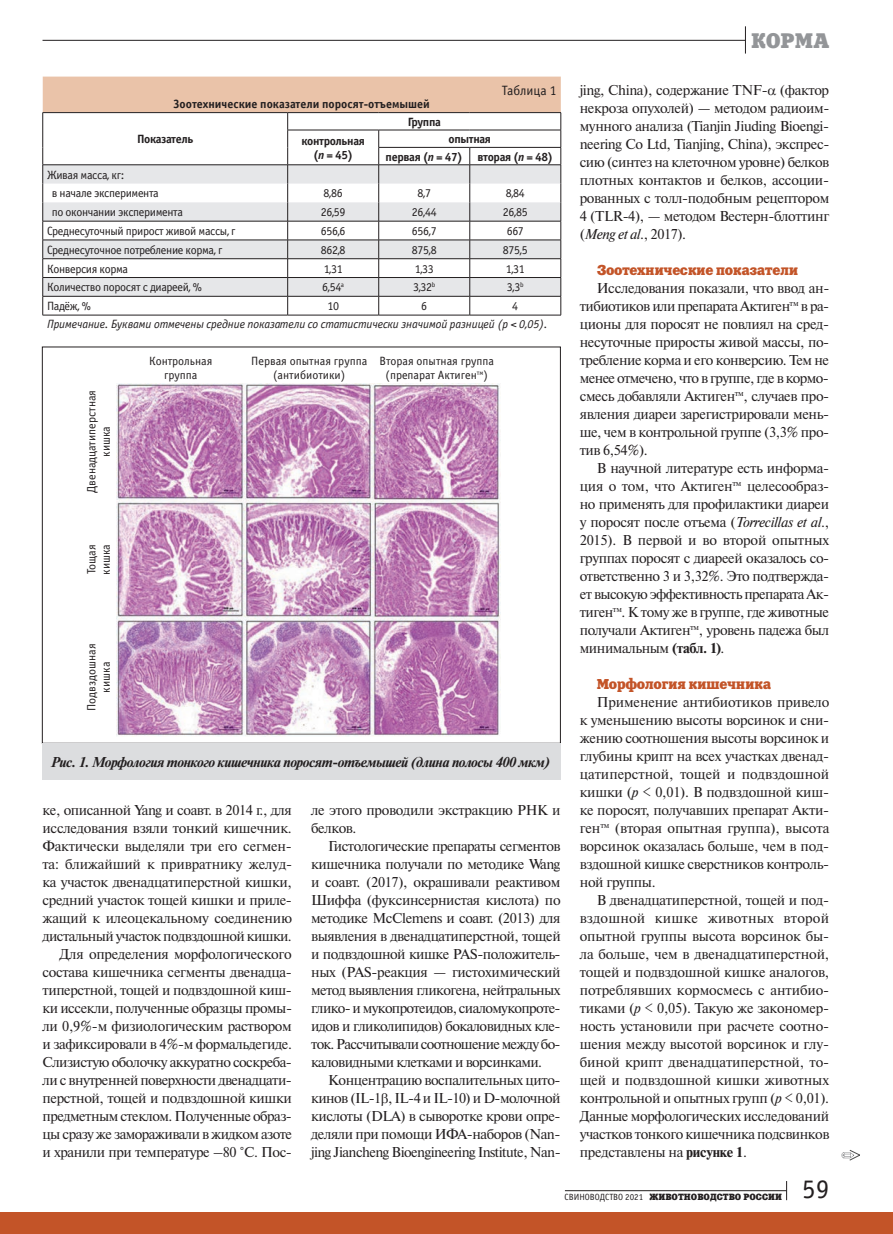
<style>
.page{position:relative;width:893px;height:1234px;background:#fff}
.page>*{position:absolute;margin:0;border:0;box-sizing:border-box;transform-origin:0 0}
.t1{font:27px "Officina Sans C";color:#231f20}
.t2{font:21px "Xenia C";letter-spacing:-.005em;color:#939598}
.t3{font:14.25px/18px "Newton C";letter-spacing:-.03em;color:#231f20;text-align:justify}
.t4{font:italic 700 14.25px "Newton C";letter-spacing:-.03em;color:#231f20}
.t5{font:14.25px "Xenia C";letter-spacing:-.03em;color:#c35428}
.t6{font:13.5px "Officina Sans C";color:#231f20}
.t7{font:12px/18.8px "Officina Sans C";letter-spacing:-.03em;color:#231f20}
.t8{font:12px/14.2px "Officina Sans C";color:#231f20;text-align:center}
.t9{font:italic 12px "Officina Sans C";letter-spacing:-.01em;color:#231f20}
.t10{font:700 12px/14.2px "Officina Sans C";letter-spacing:-.03em;color:#231f20;text-align:center}
.t11{font:700 12px "Officina Sans C";color:#231f20}
.t12{font:9px "Xenia C";color:#231f20}
.s1{font-style:italic}
.s2{font-weight:700}
.s3{font-family:"Officina Sans C"}
</style>
<div class="page">
<hr style="left:43px;top:40px;width:702px;height:1px;background:#231f20">
<svg style="left:745px;top:26px;width:1px;height:28px"></svg>
<hr style="left:565px;top:1189px;width:222px;height:1px;background:#231f20">
<svg style="left:786px;top:1181px;width:1px;height:18px"></svg>
<svg style="left:842px;top:1150px;width:18px;height:10px"></svg>
<hr style="left:43px;top:315px;width:245px;height:1px;background:#231f20">
<hr style="left:288px;top:315px;width:91px;height:1px;background:#231f20">
<hr style="left:379px;top:315px;width:91px;height:1px;background:#231f20">
<hr style="left:470px;top:315px;width:91px;height:1px;background:#231f20">
<svg style="left:42px;top:77px;width:520px;height:238px"></svg>
<hr style="left:470px;top:296px;width:91px;height:1px;background:#231f20">
<div style="left:0;top:1212px;width:893px;height:21px;background:#c35428"></div>
<img style="left:117px;top:384px;width:384px;height:352px">
<div style="left:42px;top:743px;width:518px;height:36px;background:#dcdddf"></div>
<p class="t6" style="left:502px;top:83px;width:56px">Таблица 1</p>
<p class="t11" style="left:174px;top:97px;width:258px">Зоотехнические показатели поросят-отъемышей</p>
<p class="t10" style="left:137px;top:132px;width:58px">Показатель</p>
<p class="t10" style="left:408px;top:115px;width:35px">Группа</p>
<p class="t10" style="left:302px;top:134px;width:65px">контрольная (<span class="s1">n</span> = 45)</p>
<p class="t10" style="left:386px;top:130px;width:169px;line-height:17.4px">опытная<br>первая (<span class="s1">n</span> = 47) вторая (<span class="s1">n</span> = 48)</p>
<p class="t7" style="left:52px;top:165px;width:108px;text-indent:-5px">Живая масса, кг:<br>в начале эксперимента</p>
<p class="t7" style="left:324px;top:184px;width:21px">8,86</p>
<p class="t7" style="left:417px;top:184px;width:15px">8,7</p>
<p class="t7" style="left:506px;top:184px;width:21px">8,84</p>
<p class="t7" style="left:52px;top:203px;width:133px">по окончании эксперимента</p>
<p class="t7" style="left:321px;top:203px;width:26px">26,59</p>
<p class="t7" style="left:412px;top:203px;width:26px">26,44</p>
<p class="t7" style="left:503px;top:203px;width:26px">26,85</p>
<p class="t7" style="left:47px;top:222px;width:190px">Среднесуточный прирост живой массы, г</p>
<p class="t7" style="left:321px;top:222px;width:26px">656,6</p>
<p class="t7" style="left:412px;top:222px;width:26px">656,7</p>
<p class="t7" style="left:507px;top:222px;width:19px">667</p>
<p class="t7" style="left:47px;top:240px;width:177px">Среднесуточное потребление корма, г</p>
<p class="t7" style="left:321px;top:240px;width:26px">862,8</p>
<p class="t7" style="left:412px;top:240px;width:26px">875,8</p>
<p class="t7" style="left:503px;top:240px;width:26px">875,5</p>
<p class="t7" style="left:47px;top:259px;width:82px">Конверсия корма</p>
<p class="t7" style="left:324px;top:259px;width:21px">1,31</p>
<p class="t7" style="left:415px;top:259px;width:21px">1,33</p>
<p class="t7" style="left:506px;top:259px;width:21px">1,31</p>
<p class="t7" style="left:47px;top:278px;width:156px">Количество поросят с диареей, %</p>
<p class="t7" style="left:322px;top:278px;width:23px">6,54<sup>а</sup></p>
<p class="t7" style="left:413px;top:278px;width:24px">3,32<sup>b</sup></p>
<p class="t7" style="left:507px;top:278px;width:18px">3,3<sup>b</sup></p>
<p class="t7" style="left:47px;top:297px;width:45px">Падёж, %</p>
<p class="t7" style="left:327px;top:297px;width:13px">10</p>
<p class="t7" style="left:421px;top:297px;width:7px">6</p>
<p class="t7" style="left:512px;top:297px;width:7px">4</p>
<p class="t9" style="left:47px;top:318px;width:502px">Примечание. Буквами отмечены средние показатели со статистически значимой разницей (р &lt; 0,05).</p>
<p class="t8" style="left:85px;top:493px;width:104px;rotate:-90deg">Двенадцатиперстная кишка</p>
<p class="t8" style="left:85px;top:574px;width:32px;text-align:left;rotate:-90deg">Тощая кишка</p>
<p class="t8" style="left:85px;top:710px;width:69px;rotate:-90deg">Подвздошная кишка</p>
<p class="t8" style="left:149px;top:353px;width:65px">Контрольная группа</p>
<p class="t8" style="left:251px;top:353px;width:118px">Первая опытная группа (антибиотики)</p>
<p class="t8" style="left:379px;top:353px;width:116px">Вторая опытная группа (препарат Актиген<sup>тм</sup>)</p>
<p class="t4" style="left:51px;top:754px;width:501px">Рис. 1. Морфология тонкого кишечника поросят-отъемышей (длина полосы 400 мкм)</p>
<p class="t3" style="left:43px;top:801px;width:251px;text-align:right">ке, описанной Yang и соавт. в 2014 г., для исследования взяли тонкий кишечник.<br>Фактически выделяли три его сегмен‑ та: ближайший к привратнику желуд‑ ка участок двенадцатиперстной кишки, средний участок тощей кишки и приле‑ жащий к илеоцекальному соединению дистальный участок подвздошной кишки.<br>Для определения морфологического состава кишечника сегменты двенадца‑ типерстной, тощей и подвздошной киш‑ ки иссекли, полученные образцы промы‑ ли 0,9%-м физиологическим раствором и зафиксировали в 4%-м формальдегиде.<br>Слизистую оболочку аккуратно соскреба‑ ли с внутренней поверхности двенадцати‑ перстной, тощей и подвздошной кишки предметным стеклом. Полученные образ‑ цы сразу же замораживали в жидком азоте и хранили при температуре –80 °С. Пос‑</p>
<p class="t3" style="left:311px;top:801px;width:251px">ле этого проводили экстракцию РНК и белков.</p>
<p class="t3" style="left:311px;top:837px;width:251px;text-indent:17px">Гистологические препараты сегментов кишечника получали по методике Wang и соавт. (2017), окрашивали реактивом Шиффа (фуксинсернистая кислота) по методике McClemens и соавт. (2013) для выявления в двенадцатиперстной, тощей и подвздошной кишке PAS-положитель‑ ных (PAS-реакция — гистохимический метод выявления гликогена, нейтральных глико- и мукопротеидов, сиаломукопроте‑ идов и гликолипидов) бокаловидных кле‑ ток. Рассчитывали соотношение между бо‑ каловидными клетками и ворсинками.</p>
<p class="t3" style="left:311px;top:1071px;width:251px;text-indent:17px">Концентрацию воспалительных цито‑ кинов (IL-1 , IL-4 и IL-10) и D-молочной кислоты (DLA) в сыворотке крови опре‑ деляли при помощи ИФА-наборов (Nan‑ jing Jiancheng Bioengineering Institute, Nan‑</p>
<h2 class="t2" style="left:751px;top:27px;width:80px">КОРМА</h2>
<p class="t3" style="left:580px;top:81px;width:251px">jing, China), содержание TNF- (фактор некроза опухолей) — методом радиоим‑ мунного анализа (Tianjin Jiuding Bioengi‑ neering Co Ltd, Tianjing, China), экспрес‑ сию (синтез на клеточном уровне) белков плотных контактов и белков, ассоции‑ рованных с толл-подобным рецептором 4 (TLR-4), — методом Вестерн-блоттинг (<span class="s1">Meng et al</span>., 2017).</p>
<p class="t5" style="left:597px;top:260px;width:203px">Зоотехнические показатели</p>
<p class="t3" style="left:580px;top:279px;width:251px;text-indent:17px">Исследования показали, что ввод ан‑ тибиотиков или препарата Актиген<sup>тм</sup> в ра‑ ционы для поросят не повлиял на сред‑ несуточные приросты живой массы, по‑ требление корма и его конверсию. Тем не менее отмечено, что в группе, где в кормо‑ смесь добавляли Актиген<sup>тм</sup>, случаев про‑ явления диареи зарегистрировали мень‑ ше, чем в контрольной группе (3,3% про‑ тив 6,54%).</p>
<p class="t3" style="left:580px;top:459px;width:251px;text-indent:17px">В научной литературе есть информа‑ ция о том, что Актиген<sup>тм</sup> целесообраз‑ но применять для профилактики диареи у поросят после отъема (<span class="s1">Torrecillas et al</span>., 2015). В первой и во второй опытных группах поросят с диареей оказалось со‑ ответственно 3 и 3,32%. Это подтвержда‑ ет высокую эффективность препарата Ак‑ тиген<sup>тм</sup>. К тому же в группе, где животные получали Актиген<sup>тм</sup>, уровень падежа был минимальным <span class="s2">(табл. 1)</span>.</p>
<p class="t5" style="left:597px;top:675px;width:176px">Морфология кишечника</p>
<p class="t3" style="left:580px;top:693px;width:251px;text-indent:17px">Применение антибиотиков привело к уменьшению высоты ворсинок и сни‑ жению соотношения высоты ворсинок и глубины крипт на всех участках двенад‑ цатиперстной, тощей и подвздошной кишки (<span class="s1">р</span> &lt; 0,01). В подвздошной киш‑ ке поросят, получавших препарат Акти‑ ген<sup>тм</sup> (вторая опытная группа), высота ворсинок оказалась больше, чем в под‑ вздошной кишке сверстников контроль‑ ной группы.</p>
<p class="t3" style="left:580px;top:891px;width:251px;text-indent:17px">В двенадцатиперстной, тощей и под‑ вздошной кишке животных второй опытной группы высота ворсинок бы‑ ла больше, чем в двенадцатиперстной, тощей и подвздошной кишке аналогов, потреблявших кормосмесь с антибио‑ тиками (<span class="s1">р</span> &lt; 0,05). Такую же закономер‑ ность установили при расчете соотно‑ шения между высотой ворсинок и глу‑ биной крипт двенадцатиперстной, то‑ щей и подвздошной кишки животных контрольной и опытных групп (<span class="s1">р</span> &lt; 0,01).<br>Данные морфологических исследований участков тонкого кишечника подсвинков представлены на <span class="s2">рисунке 1</span>.</p>
<p class="t12" style="left:565px;top:1190px;width:219px"><span class="s3">СВИНОВОДСТВО 2021</span> ЖИВОТНОВОДСТВО РОССИИ</p>
<h1 class="t1" style="left:802px;top:1174px;width:28px">59</h1>
</div>
